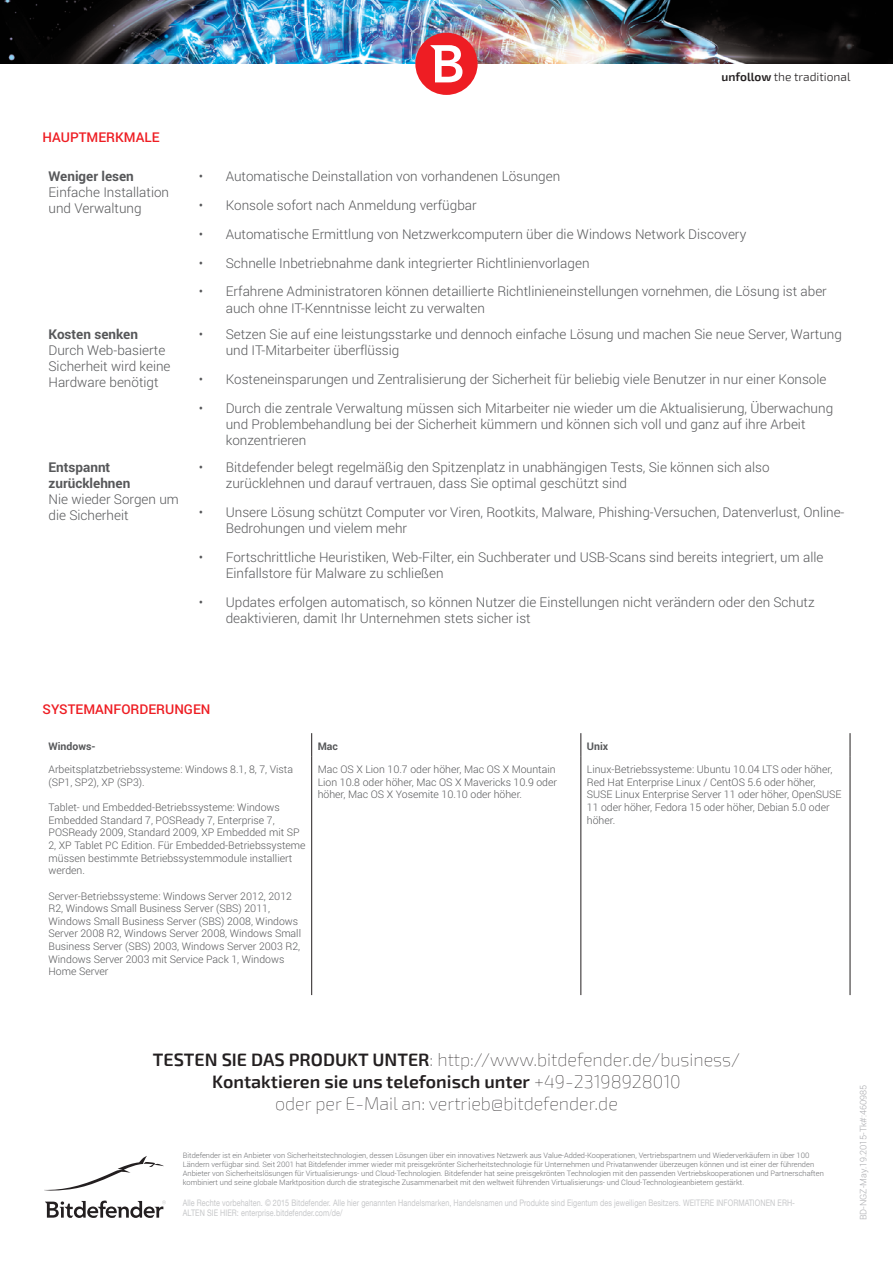
<style>
.page{position:relative;width:893px;height:1263px;background:#fff}
.page>*{position:absolute;margin:0;border:0;box-sizing:border-box;transform-origin:0 0}
.t1{font:100 18px/21.6px "Exo 2";color:#231f20;text-align:center}
.t2{font:300 13.5px/16.2px "Roboto";color:#57585a}
.t3{font:700 13.5px/16.2px "Roboto";color:#57585a}
.t4{font:500 13.5px "Roboto";color:#ee1d23}
.t5{font:300 12px "Exo 2";color:#231f20}
.t6{font:300 10.5px/12.6px "Roboto";color:#57585a}
.t7{font:700 10.5px "Roboto";color:#57585a}
.t8{font:9px/10.8px "Helvetica Neue LT Com";letter-spacing:.01em;color:#c7c8ca;scale:.8 1}
.t9{font:300 9px "Roboto";color:#a8a9ad}
.t10{font:300 7.5px/9px "Roboto";color:#6c6d70}
.s1{font-weight:600}
</style>
<div class="page">
<img style="left:0;top:0;width:893px;height:63px">
<div style="left:415px;top:33px;width:63px;height:62px;background:#ee1d23;border-radius:50%"></div>
<svg style="left:430px;top:45px;width:32px;height:37px"></svg>
<svg style="left:45px;top:1200px;width:121px;height:18px"></svg>
<svg style="left:44px;top:1156px;width:120px;height:34px"></svg>
<svg style="left:311px;top:733px;width:1px;height:23px"></svg>
<svg style="left:580px;top:733px;width:1px;height:23px"></svg>
<svg style="left:850px;top:733px;width:1px;height:23px"></svg>
<hr style="left:311px;top:756px;width:1px;height:239px;background:#231f20">
<hr style="left:580px;top:756px;width:1px;height:239px;background:#231f20">
<hr style="left:850px;top:756px;width:1px;height:239px;background:#231f20">
<p class="t4" style="left:43px;top:127px;width:119px">HAUPTMERKMALE</p>
<p class="t3" style="left:49px;top:167px;width:87px">Weniger lesen</p>
<p class="t2" style="left:49px;top:183px;width:122px">Einfache Installation und Verwaltung</p>
<p class="t3" style="left:49px;top:325px;width:91px">Kosten senken</p>
<p class="t2" style="left:49px;top:342px;width:124px">Durch Web-basierte<br>Sicherheit wird keine<br>Hardware benötigt</p>
<p class="t3" style="left:49px;top:458px;width:83px">Entspannt zurücklehnen</p>
<p class="t2" style="left:49px;top:491px;width:132px">Nie wieder Sorgen um die Sicherheit</p>
<p class="t5" style="left:721px;top:70px;width:131px"><span class="s1">unfollow</span> the traditional</p>
<p class="t2" style="left:199px;top:167px;width:363px">• Automatische Deinstallation von vorhandenen Lösungen</p>
<p class="t2" style="left:199px;top:196px;width:279px">• Konsole sofort nach Anmeldung verfügbar</p>
<p class="t2" style="left:199px;top:225px;width:549px">• Automatische Ermittlung von Netzwerkcomputern über die Windows Network Discovery</p>
<p class="t2" style="left:199px;top:254px;width:392px">• Schnelle Inbetriebnahme dank integrierter Richtlinienvorlagen</p>
<p class="t2" style="left:226px;top:283px;width:603px;text-indent:-27px">• Erfahrene Administratoren können detaillierte Richtlinieneinstellungen vornehmen, die Lösung ist aber auch ohne IT-Kenntnisse leicht zu verwalten</p>
<p class="t2" style="left:226px;top:325px;width:618px;text-indent:-27px">• Setzen Sie auf eine leistungsstarke und dennoch einfache Lösung und machen Sie neue Server, Wartung und IT-Mitarbeiter überflüssig</p>
<p class="t2" style="left:199px;top:371px;width:629px">• Kosteneinsparungen und Zentralisierung der Sicherheit für beliebig viele Benutzer in nur einer Konsole</p>
<p class="t2" style="left:226px;top:400px;width:609px;text-indent:-27px">• Durch die zentrale Verwaltung müssen sich Mitarbeiter nie wieder um die Aktualisierung, Überwachung und Problembehandlung bei der Sicherheit kümmern und können sich voll und ganz auf ihre Arbeit konzentrieren</p>
<p class="t2" style="left:226px;top:458px;width:545px;text-indent:-27px">• Bitdefender belegt regelmäßig den Spitzenplatz in unabhängigen Tests, Sie können sich also zurücklehnen und darauf vertrauen, dass Sie optimal geschützt sind</p>
<p class="t2" style="left:226px;top:503px;width:620px;text-indent:-27px">• Unsere Lösung schützt Computer vor Viren, Rootkits, Malware, Phishing-Versuchen, Datenverlust, Online-<br>Bedrohungen und vielem mehr</p>
<p class="t2" style="left:226px;top:548px;width:599px;text-indent:-27px">• Fortschrittliche Heuristiken, Web-Filter, ein Suchberater und USB-Scans sind bereits integriert, um alle<br>Einfallstore für Malware zu schließen</p>
<p class="t2" style="left:226px;top:594px;width:590px;text-indent:-27px">• Updates erfolgen automatisch, so können Nutzer die Einstellungen nicht verändern oder den Schutz deaktivieren, damit Ihr Unternehmen stets sicher ist</p>
<p class="t4" style="left:43px;top:700px;width:169px">SYSTEMANFORDERUNGEN</p>
<p class="t7" style="left:49px;top:739px;width:49px">Windows-</p>
<p class="t7" style="left:318px;top:739px;width:22px">Mac</p>
<p class="t7" style="left:587px;top:739px;width:23px">Unix</p>
<p class="t6" style="left:49px;top:763px;width:246px">Arbeitsplatzbetriebssysteme: Windows 8.1, 8, 7, Vista (SP1, SP2), XP (SP3).</p>
<p class="t6" style="left:49px;top:801px;width:259px">Tablet- und Embedded-Betriebssysteme: Windows Embedded Standard 7, POSReady 7, Enterprise 7, POSReady 2009, Standard 2009, XP Embedded mit SP 2, XP Tablet PC Edition. Für Embedded-Betriebssysteme müssen bestimmte Betriebssystemmodule installiert werden.</p>
<p class="t6" style="left:49px;top:889px;width:254px">Server-Betriebssysteme: Windows Server 2012, 2012<br>R2, Windows Small Business Server (SBS) 2011, Windows Small Business Server (SBS) 2008, Windows Server 2008 R2, Windows Server 2008, Windows Small Business Server (SBS) 2003, Windows Server 2003 R2, Windows Server 2003 mit Service Pack 1, Windows Home Server</p>
<p class="t6" style="left:318px;top:763px;width:241px">Mac OS X Lion 10.7 oder höher, Mac OS X Mountain<br>Lion 10.8 oder höher, Mac OS X Mavericks 10.9 oder höher, Mac OS X Yosemite 10.10 oder höher.</p>
<p class="t6" style="left:587px;top:763px;width:256px">Linux-Betriebssysteme: Ubuntu 10.04 LTS oder höher, Red Hat Enterprise Linux / CentOS 5.6 oder höher, SUSE Linux Enterprise Server 11 oder höher, OpenSUSE 11 oder höher, Fedora 15 oder höher, Debian 5.0 oder höher.</p>
<h1 class="t1" style="left:153px;top:1050px;width:589px"><span class="s1">TESTEN SIE DAS PRODUKT UNTER</span>: http://www.bitdefender.de/business/<br><span class="s1">Kontaktieren sie uns telefonisch unter</span> +49-23198928010<br>oder per E-Mail an: vertrieb@bitdefender.de</h1>
<p class="t10" style="left:183px;top:1150px;width:642px">Bitdefender ist ein Anbieter von Sicherheitstechnologien, dessen Lösungen über ein innovatives Netzwerk aus Value-Added-Kooperationen, Vertriebspartnern und Wiederverkäufern in über 100<br>Ländern verfügbar sind. Seit 2001 hat Bitdefender immer wieder mit preisgekrönter Sicherheitstechnologie für Unternehmen und Privatanwender überzeugen können und ist einer der führenden Anbieter von Sicherheitslösungen für Virtualisierungs- und Cloud-Technologien. Bitdefender hat seine preisgekrönten Technologien mit den passenden Vertriebskooperationen und Partnerschaften kombiniert und seine globale Marktposition durch die strategische Zusammenarbeit mit den weltweit führenden Virtualisierungs- und Cloud-Technologieanbietern gestärkt.</p>
<p class="t8" style="left:183px;top:1197px;width:767px">Alle Rechte vorbehalten. © 2015 Bitdefender. Alle hier genannten Handelsmarken, Handelsnamen und Produkte sind Eigentum des jeweiligen Besitzers. WEITERE INFORMATIONEN ERH-<br>ALTEN SIE HIER: enterprise.bitdefender.com/de/</p>
<p class="t9" style="left:857px;top:1220px;width:137px;rotate:-90deg">BD-NGZ-May.19.2015-Tk#:460985</p>
</div>
